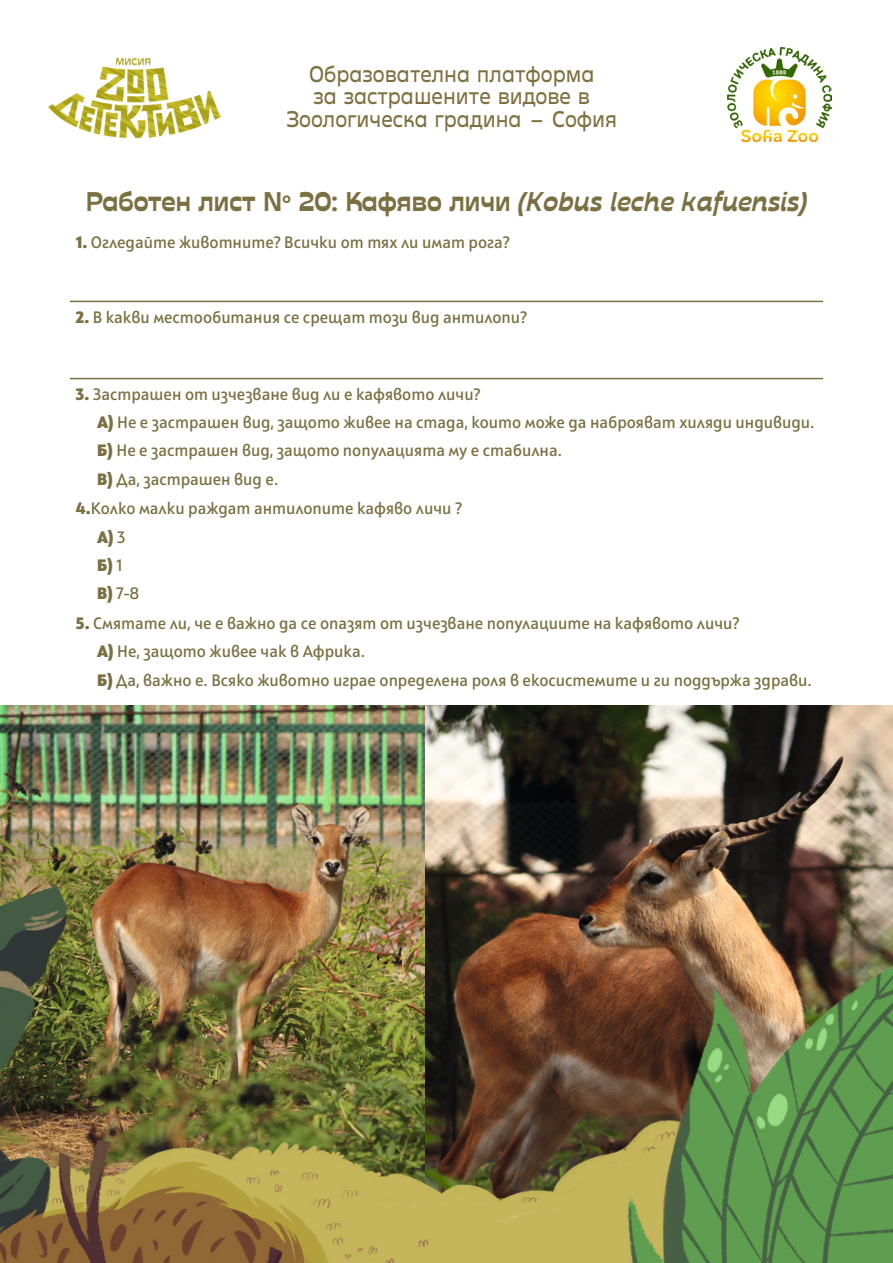
<style>
.page{position:relative;width:893px;height:1263px;background:#fff}
.page>*{position:absolute;margin:0;border:0;box-sizing:border-box;transform-origin:0 0}
.Headline{font:700 27px "Stadio Now Text";color:#7a7042}
.t1{font:22.5px/22.5px "Stadio Now Text";color:#7e703f;text-align:center}
.Body_text{font:600 16.5px "Squad";color:#7a7042}
.Body_text-2{font:800 16.5px "Squad";color:#7a7042}
.s1{font-style:italic}
.s2{font-weight:800}
.s3{font-weight:600}
</style>
<div class="page">
<img style="left:727px;top:48px;width:104px;height:94px">
<hr style="left:70px;top:301px;width:753px;height:1px;background:#7a7042">
<hr style="left:70px;top:378px;width:753px;height:1px;background:#7a7042">
<img style="left:0;top:706px;width:425px;height:100px">
<img style="left:425px;top:706px;width:468px;height:100px">
<img style="left:49px;top:57px;width:171px;height:81px">
<img style="left:0;top:806px;width:893px;height:457px">
<h2 class="t1" style="left:286px;top:62px;width:332px">Образователна платформа<br>за застрашените видове в<br>Зоологическа градина – София</h2>
<p class="Headline" style="left:86px;top:185px;width:723px">Работен лист № 20: Кафяво личи <span class="s1">(Kobus leche kafuensis)</span></p>
<p class="Body_text" style="left:76px;top:232px;width:435px"><span class="s2">1.</span> Огледайте животните? Всички от тях ли имат рога?</p>
<p class="Body_text" style="left:76px;top:307px;width:453px"><span class="s2">2.</span> В какви местообитания се срещат този вид антилопи?</p>
<p class="Body_text" style="left:76px;top:384px;width:406px"><span class="s2">3.</span> Застрашен от изчезване вид ли е кафявото личи?</p>
<p class="Body_text" style="left:97px;top:412px;width:719px"><span class="s2">А)</span> Не е застрашен вид, защото живее на стада, които може да наброяват хиляди индивиди.</p>
<p class="Body_text" style="left:97px;top:440px;width:466px"><span class="s2">Б)</span> Не е застрашен вид, защото популацията му е стабилна.</p>
<p class="Body_text" style="left:97px;top:469px;width:183px"><span class="s2">В)</span> Да, застрашен вид е.</p>
<p class="Body_text" style="left:76px;top:498px;width:388px"><span class="s2">4.</span>Колко малки раждат антилопите кафяво личи ?</p>
<p class="Body_text-2" style="left:97px;top:526px;width:30px">А) <span class="s3">3</span></p>
<p class="Body_text-2" style="left:97px;top:554px;width:27px">Б) <span class="s3">1</span></p>
<p class="Body_text" style="left:97px;top:583px;width:44px"><span class="s2">В)</span> 7-8</p>
<p class="Body_text" style="left:76px;top:613px;width:665px"><span class="s2">5.</span> Смятате ли, че е важно да се опазят от изчезване популациите на кафявото личи?</p>
<p class="Body_text" style="left:97px;top:641px;width:269px"><span class="s2">А)</span> Не, защото живее чак в Африка.</p>
<p class="Body_text" style="left:97px;top:670px;width:716px"><span class="s2">Б)</span> Да, важно е. Всяко животно играе определена роля в екосистемите и ги поддържа здрави.</p>
</div>
